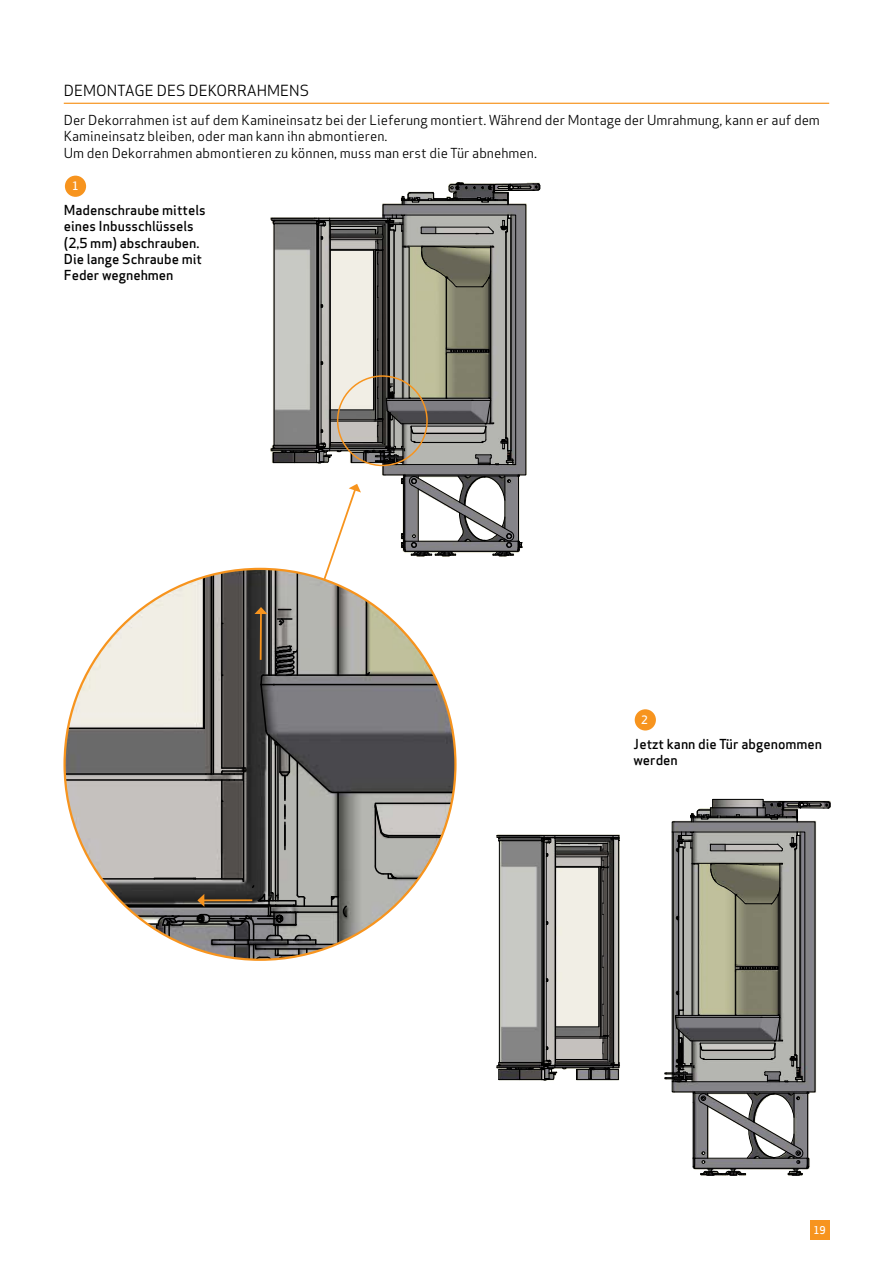
<style>
.page{position:relative;width:893px;height:1263px;background:#fff}
.page>*{position:absolute;margin:0;border:0;box-sizing:border-box;transform-origin:0 0}
.t1{font:15px "Apex Sans";color:#000}
.t2{font:13.5px/16.2px "Apex Sans";color:#000}
.t3{font:500 13.5px/16.2px "Apex Sans";color:#000}
.t4{font:500 11.25px "Apex Sans";color:#fff}
.t5{font:500 10.5px "Apex Sans";color:#fff}
</style>
<div class="page">
<div style="left:65px;top:176px;width:21px;height:21px;background:#f7941e;border-radius:50%"></div>
<svg style="left:496px;top:798px;width:335px;height:378px"></svg>
<div style="left:635px;top:709px;width:21px;height:21px;background:#f7941e;border-radius:50%"></div>
<svg style="left:65px;top:182px;width:555px;height:786px"></svg>
<div style="left:810px;top:1220px;width:19px;height:20px;background:#f7941e"></div>
<hr style="left:64px;top:103px;width:765px;height:1px;background:#f7941e">
<p class="t1" style="left:64px;top:79px;width:247px">DEMONTAGE DES DEKORRAHMENS</p>
<p class="t2" style="left:64px;top:111px;width:758px">Der Dekorrahmen ist auf dem Kamineinsatz bei der Lieferung montiert. Während der Montage der Umrahmung, kann er auf dem<br>Kamineinsatz bleiben, oder man kann ihn abmontieren.<br>Um den Dekorrahmen abmontieren zu können, muss man erst die Tür abnehmen.</p>
<p class="t4" style="left:72px;top:176px;width:8px">1</p>
<p class="t3" style="left:64px;top:200px;width:143px">Madenschraube mittels eines Inbusschlüssels (2,5 mm) abschrauben.<br>Die lange Schraube mit<br>Feder wegnehmen</p>
<p class="t4" style="left:641px;top:710px;width:8px">2</p>
<p class="t3" style="left:634px;top:734px;width:190px">Jetzt kann die Tür abgenommen werden</p>
<p class="t5" style="left:813px;top:1221px;width:14px">19</p>
</div>
